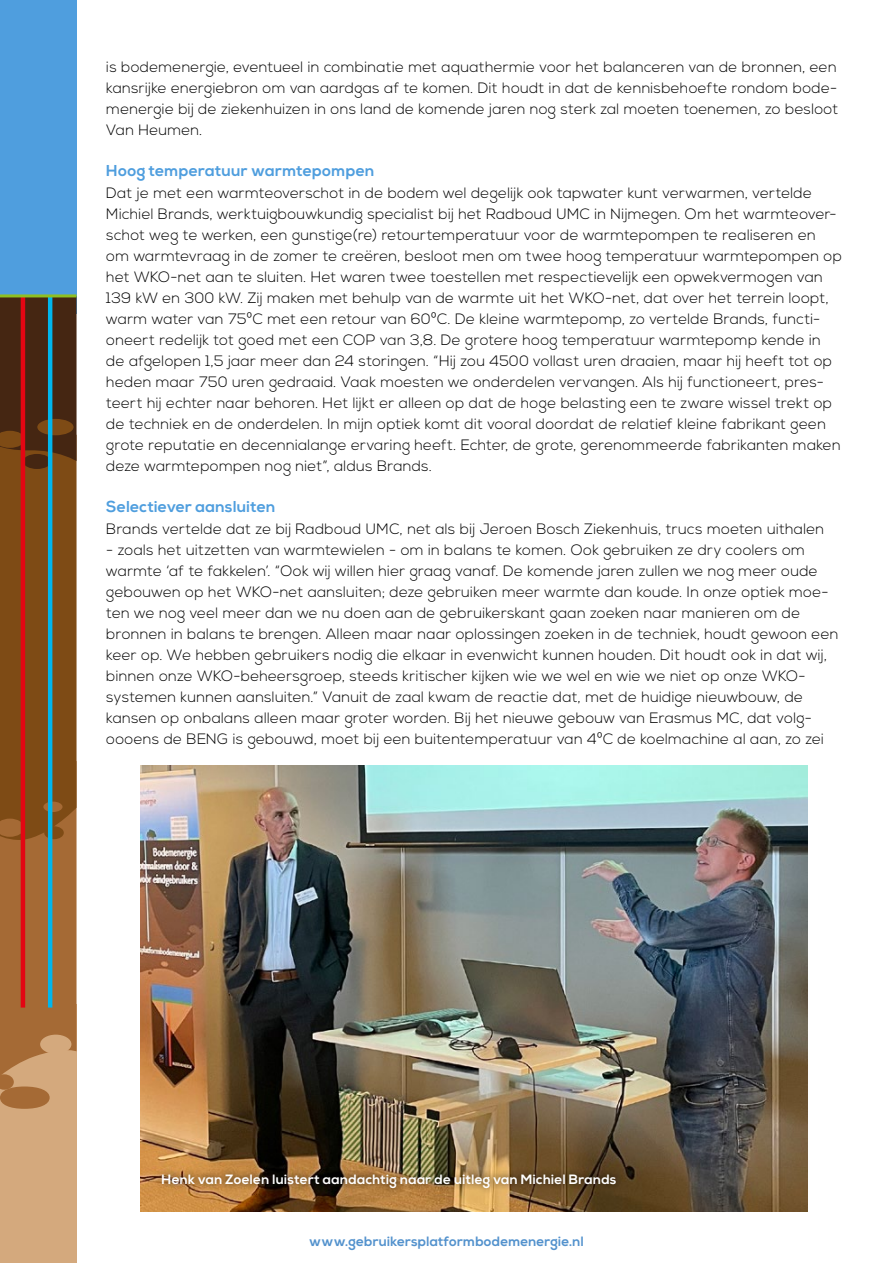
<style>
.page{position:relative;width:893px;height:1263px;background:#fff}
.page>*{position:absolute;margin:0;border:0;box-sizing:border-box;transform-origin:0 0}
.t1{font:700 15.75px "Nexa";letter-spacing:.015em;color:#4f9ede}
.t2{font:300 15px/21px "Nexa";letter-spacing:.015em;color:#000}
.t3{font:700 13.5px "Nexa";letter-spacing:.025em;color:#fff}
.t4{font:700 13.5px "Nexa";letter-spacing:.01em;color:#5392cd}
</style>
<div class="page">
<img style="left:140px;top:765px;width:668px;height:447px">
<div style="left:154px;top:1166px;width:470px;height:30px;background:#000;opacity:.75"></div>
<div style="left:0;top:1004px;width:77px;height:259px;background:#d4a97d"></div>
<div style="left:0;top:0;width:77px;height:313px;background:#4f9ede"></div>
<svg style="left:0;top:297px;width:77px;height:793px;background:#835224"></svg>
<div style="left:40px;top:1035px;width:31px;height:19px;background:#d4a97d;border-radius:50%"></div>
<div style="left:23px;top:454px;width:28px;height:15px;background:#452612;border-radius:50%"></div>
<div style="left:0;top:1086px;width:50px;height:23px;background:#a56a35;border-radius:50%"></div>
<hr style="left:21px;top:296px;width:4px;height:711px;background:#e30613">
<hr style="left:48px;top:296px;width:4px;height:711px;background:#00b6ed">
<hr style="left:0;top:294px;width:77px;height:3px;background:#8ebf22">
<p class="t2" style="left:106px;top:57px;width:733px;text-align:justify">is bodemenergie, eventueel in combinatie met aquathermie voor het balanceren van de bronnen, een kansrijke energiebron om van aardgas af te komen. Dit houdt in dat de kennisbehoefte rondom bode&shy;menergie bij de ziekenhuizen in ons land de komende jaren nog sterk zal moeten toenemen, zo besloot Van Heumen.</p>
<p class="t1" style="left:106px;top:161px;width:270px">Hoog temperatuur warmtepompen</p>
<p class="t2" style="left:106px;top:183px;width:737px">Dat je met een warmteoverschot in de bodem wel degelijk ook tapwater kunt verwarmen, vertelde Michiel Brands, werktuigbouwkundig specialist bij het Radboud UMC in Nijmegen. Om het warmteover&shy;schot weg te werken, een gunstige(re) retourtemperatuur voor de warmtepompen te realiseren en om warmtevraag in de zomer te creëren, besloot men om twee hoog temperatuur warmtepompen op het WKO-net aan te sluiten. Het waren twee toestellen met respectievelijk een opwekvermogen van 139 kW en 300 kW. Zij maken met behulp van de warmte uit het WKO-net, dat over het terrein loopt, warm water van 75ºC met een retour van 60ºC. De kleine warmtepomp, zo vertelde Brands, functi&shy;oneert redelijk tot goed met een COP van 3,8. De grotere hoog temperatuur warmtepomp kende in de afgelopen 1,5 jaar meer dan 24 storingen. “Hij zou 4500 vollast uren draaien, maar hij heeft tot op heden maar 750 uren gedraaid. Vaak moesten we onderdelen vervangen. Als hij functioneert, pres&shy;teert hij echter naar behoren. Het lijkt er alleen op dat de hoge belasting een te zware wissel trekt op de techniek en de onderdelen. In mijn optiek komt dit vooral doordat de relatief kleine fabrikant geen grote reputatie en decennialange ervaring heeft. Echter, de grote, gerenommeerde fabrikanten maken deze warmtepompen nog niet”, aldus Brands.</p>
<p class="t1" style="left:106px;top:497px;width:171px">Selectiever aansluiten</p>
<p class="t2" style="left:106px;top:519px;width:719px">Brands vertelde dat ze bij Radboud UMC, net als bij Jeroen Bosch Ziekenhuis, trucs moeten uithalen</p>
<p class="t2" style="left:106px;top:540px;width:734px">- zoals het uitzetten van warmtewielen - om in balans te komen. Ook gebruiken ze dry coolers om warmte ‘af te fakkelen’. “Ook wij willen hier graag vanaf. De komende jaren zullen we nog meer oude gebouwen op het WKO-net aansluiten; deze gebruiken meer warmte dan koude. In onze optiek moe&shy;ten we nog veel meer dan we nu doen aan de gebruikerskant gaan zoeken naar manieren om de bronnen in balans te brengen. Alleen maar naar oplossingen zoeken in de techniek, houdt gewoon een keer op. We hebben gebruikers nodig die elkaar in evenwicht kunnen houden. Dit houdt ook in dat wij, binnen onze WKO-beheersgroep, steeds kritischer kijken wie we wel en wie we niet op onze WKO&shy;systemen kunnen aansluiten.” Vanuit de zaal kwam de reactie dat, met de huidige nieuwbouw, de kansen op onbalans alleen maar groter worden. Bij het nieuwe gebouw van Erasmus MC, dat volg&shy;oooens de BENG is gebouwd, moet bij een buitentemperatuur van 4ºC de koelmachine al aan, zo zei</p>
<p class="t3" style="left:162px;top:1171px;width:456px">Henk van Zoelen luistert aandachtig naar de uitleg van Michiel Brands</p>
<p class="t4" style="left:309px;top:1234px;width:276px">www.gebruikersplatformbodemenergie.nl</p>
</div>
